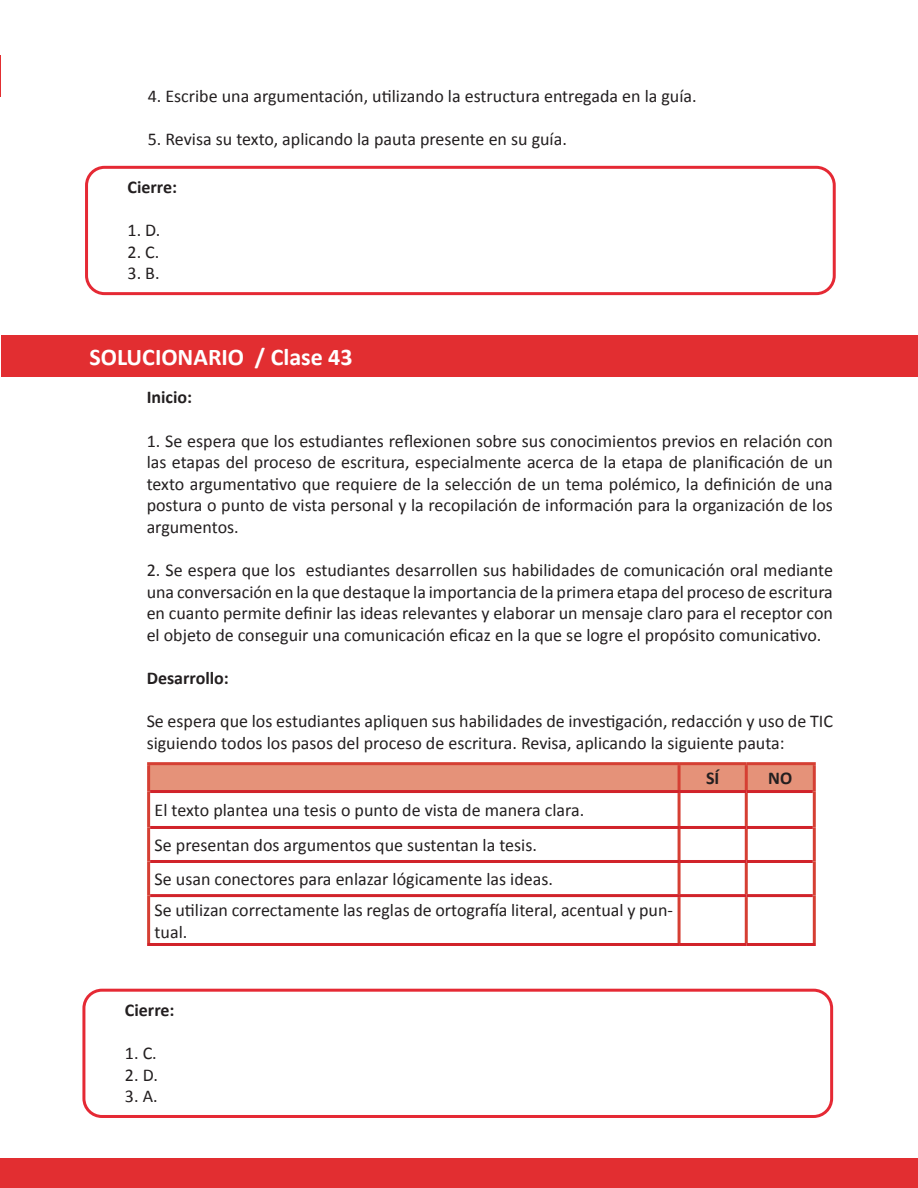
<style>
.page{position:relative;width:918px;height:1188px;background:#fff}
.page>*{position:absolute;margin:0;border:0;box-sizing:border-box;transform-origin:0 0}
.t1{font:700 24px "Calibri";color:#fff}
.t2{font:18px/21.6px "Calibri";color:#231f20;text-align:justify}
.t3{font:700 18px "Calibri";color:#231f20}
</style>
<div class="page">
<div style="left:85px;top:166px;width:751px;height:129px;border:3px solid #e52934;border-radius:18px"></div>
<div style="left:1px;top:336px;width:917px;height:41px;background:#e22e31"></div>
<hr style="left:0;top:55px;width:1px;height:41px;background:#e22e31">
<div style="left:150px;top:765px;width:663px;height:25px;background:#e59279"></div>
<hr style="left:147px;top:762px;width:532px;height:3px;background:#d53f33">
<hr style="left:147px;top:765px;width:3px;height:27px;background:#d53f33">
<hr style="left:679px;top:762px;width:67px;height:3px;background:#d53f33">
<hr style="left:678px;top:765px;width:3px;height:25px;background:#d53f33">
<hr style="left:746px;top:762px;width:70px;height:3px;background:#d53f33">
<hr style="left:745px;top:765px;width:3px;height:25px;background:#d53f33">
<hr style="left:813px;top:765px;width:3px;height:27px;background:#d53f33">
<hr style="left:147px;top:792px;width:3px;height:35px;background:#d53f33">
<hr style="left:678px;top:793px;width:3px;height:33px;background:#d53f33">
<hr style="left:745px;top:793px;width:3px;height:33px;background:#d53f33">
<hr style="left:813px;top:792px;width:3px;height:35px;background:#d53f33">
<hr style="left:147px;top:827px;width:3px;height:34px;background:#d53f33">
<hr style="left:678px;top:829px;width:3px;height:31px;background:#d53f33">
<hr style="left:745px;top:829px;width:3px;height:31px;background:#d53f33">
<hr style="left:813px;top:827px;width:3px;height:34px;background:#d53f33">
<hr style="left:147px;top:861px;width:3px;height:35px;background:#d53f33">
<hr style="left:678px;top:863px;width:3px;height:31px;background:#d53f33">
<hr style="left:745px;top:863px;width:3px;height:31px;background:#d53f33">
<hr style="left:813px;top:861px;width:3px;height:35px;background:#d53f33">
<hr style="left:147px;top:896px;width:3px;height:47px;background:#d53f33">
<hr style="left:678px;top:897px;width:3px;height:46px;background:#d53f33">
<hr style="left:745px;top:897px;width:3px;height:46px;background:#d53f33">
<hr style="left:813px;top:896px;width:3px;height:47px;background:#d53f33">
<hr style="left:150px;top:790px;width:529px;height:3px;background:#d1232a">
<hr style="left:679px;top:790px;width:67px;height:3px;background:#d1232a">
<hr style="left:746px;top:790px;width:67px;height:3px;background:#d1232a">
<hr style="left:150px;top:826px;width:529px;height:3px;background:#d1232a">
<hr style="left:679px;top:826px;width:67px;height:3px;background:#d1232a">
<hr style="left:746px;top:826px;width:67px;height:3px;background:#d1232a">
<hr style="left:150px;top:860px;width:529px;height:3px;background:#d1232a">
<hr style="left:679px;top:860px;width:67px;height:3px;background:#d1232a">
<hr style="left:746px;top:860px;width:67px;height:3px;background:#d1232a">
<hr style="left:150px;top:894px;width:529px;height:3px;background:#d1232a">
<hr style="left:679px;top:894px;width:67px;height:3px;background:#d1232a">
<hr style="left:746px;top:894px;width:67px;height:3px;background:#d1232a">
<hr style="left:147px;top:943px;width:532px;height:3px;background:#d1232a">
<hr style="left:679px;top:943px;width:67px;height:3px;background:#d1232a">
<hr style="left:746px;top:943px;width:70px;height:3px;background:#d1232a">
<div style="left:82px;top:989px;width:751px;height:129px;border:3px solid #e52934;border-radius:18px"></div>
<div style="left:0;top:1158px;width:918px;height:30px;background:#e22e31"></div>
<p class="t2" style="left:148px;top:84px;width:550px">4. Escribe una argumentación, utilizando la estructura entregada en la guía.</p>
<p class="t2" style="left:148px;top:127px;width:421px">5. Revisa su texto, aplicando la pauta presente en su guía.</p>
<p class="t3" style="left:128px;top:174px;width:51px">Cierre:</p>
<p class="t2" style="left:128px;top:219px;width:34px">1. D.</p>
<p class="t2" style="left:128px;top:240px;width:33px">2. C.</p>
<p class="t2" style="left:128px;top:262px;width:34px">3. B.</p>
<p class="t1" style="left:90px;top:340px;width:265px">SOLUCIONARIO / Clase 43</p>
<p class="t3" style="left:147px;top:385px;width:47px">Inicio:</p>
<p class="t2" style="left:147px;top:429px;width:688px">1. Se espera que los estudiantes reflexionen sobre sus conocimientos previos en relación con las etapas del proceso de escritura, especialmente acerca de la etapa de planificación de un texto argumentativo que requiere de la selección de un tema polémico, la definición de una postura o punto de vista personal y la recopilación de información para la organización de los argumentos.</p>
<p class="t2" style="left:147px;top:559px;width:688px">2. Se espera que los estudiantes desarrollen sus habilidades de comunicación oral mediante una conversación en la que destaque la importancia de la primera etapa del proceso de escritura en cuanto permite definir las ideas relevantes y elaborar un mensaje claro para el receptor con el objeto de conseguir una comunicación eficaz en la que se logre el propósito comunicativo.</p>
<p class="t3" style="left:147px;top:666px;width:84px">Desarrollo:</p>
<p class="t2" style="left:147px;top:710px;width:688px">Se espera que los estudiantes apliquen sus habilidades de investigación, redacción y uso de TIC siguiendo todos los pasos del proceso de escritura. Revisa, aplicando la siguiente pauta:</p>
<p class="t2" style="left:155px;top:799px;width:431px">El texto plantea una tesis o punto de vista de manera clara.</p>
<p class="t2" style="left:155px;top:834px;width:384px">Se presentan dos argumentos que sustentan la tesis.</p>
<p class="t2" style="left:155px;top:868px;width:400px">Se usan conectores para enlazar lógicamente las ideas.</p>
<p class="t2" style="left:155px;top:898px;width:520px">Se utilizan correctamente las reglas de ortografía literal, acentual y pun&shy;tual.</p>
<p class="t3" style="left:125px;top:997px;width:51px">Cierre:</p>
<p class="t2" style="left:125px;top:1042px;width:33px">1. C.</p>
<p class="t2" style="left:125px;top:1063px;width:34px">2. D.</p>
<p class="t2" style="left:125px;top:1085px;width:34px">3. A.</p>
<p class="t3" style="left:706px;top:766px;width:15px">SÍ</p>
<p class="t3" style="left:768px;top:766px;width:26px">NO</p>
</div>
